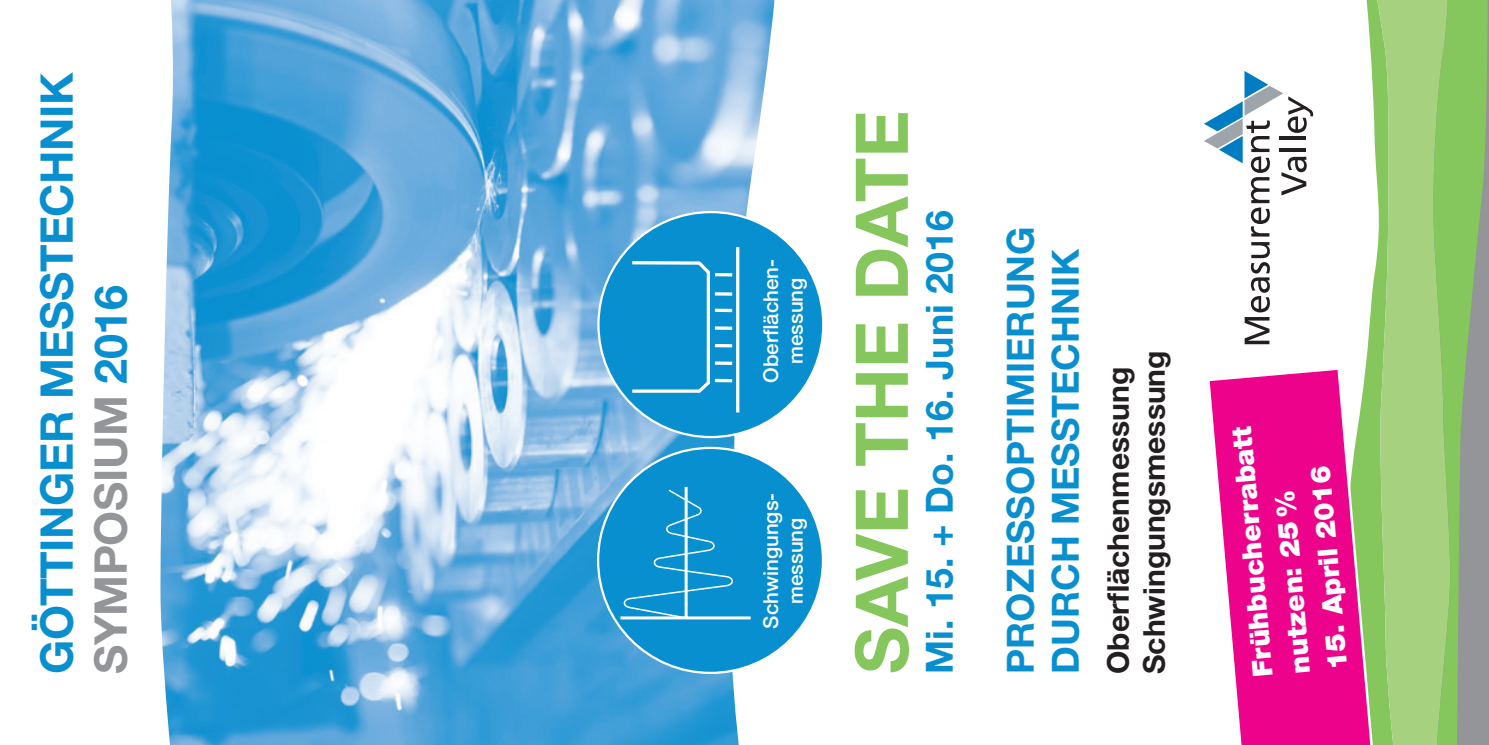
<style>
.page{position:relative;width:1489px;height:745px;background:#fff}
.page>*{position:absolute;margin:0;border:0;box-sizing:border-box;transform-origin:0 0}
.t1{font:700 72.75px "Helvetica Neue";color:#85c65d}
.t2{font:700 45px "Helvetica Neue";letter-spacing:-.01em;color:#088fd0}
.t3{font:700 45px "Helvetica Neue";letter-spacing:-.01em;color:#939598}
.t4{font:700 37.5px "Helvetica Neue";color:#088fd0}
.t5{font:700 30px "Helvetica Neue";color:#231f20}
.t6{font:900 27.5px/37.5px "Helvetica Neue";color:#fff}
.t7{font:500 20.5px "Helvetica Neue LT";color:#fff}
.t8{font:500 16px "Helvetica Neue LT";color:#fff}
.s1{color:#088fd0}
</style>
<div class="page">
<svg style="left:1244px;top:242px;width:25px;height:102px"></svg>
<svg style="left:1204px;top:71px;width:108px;height:165px"></svg>
<svg style="left:1365px;top:0;width:66px;height:744px;background:#a8d486"></svg>
<svg style="left:1431px;top:0;width:57px;height:744px;background:#8fb876"></svg>
<img style="left:200px;top:0;width:530px;height:744px">
<svg style="left:730px;top:0;width:45px;height:744px"></svg>
<svg style="left:160px;top:0;width:40px;height:744px"></svg>
<div style="left:598px;top:212px;width:225px;height:225px;background:#088fd0;border-radius:50%"></div>
<svg style="left:629px;top:244px;width:111px;height:171px"></svg>
<div style="left:598px;top:447px;width:225px;height:225px;background:#088fd0;border-radius:50%"></div>
<hr style="left:620px;top:616px;width:130px;height:3px;background:#fff">
<hr style="left:684px;top:486px;width:3px;height:130px;background:#fff">
<svg style="left:620px;top:488px;width:115px;height:131px"></svg>
<svg style="left:1209px;top:365px;width:167px;height:379px;background:#e63c99"></svg>
<p class="t2" style="left:29px;top:673px;width:603px;rotate:-90deg">GÖTTINGER MESSTECHNIK</p>
<p class="t3" style="left:83px;top:673px;width:390px;rotate:-90deg">SYMPOSIUM <span class="s1">2016</span></p>
<p class="t7" style="left:758px;top:382px;width:126px;rotate:-90deg">Oberflächen-</p>
<p class="t7" style="left:783px;top:364px;width:88px;rotate:-90deg">messung</p>
<p class="t7" style="left:758px;top:628px;width:137px;rotate:-90deg">Schwingungs-</p>
<p class="t8" style="left:757px;top:606px;width:108px;rotate:-90deg">Schwingungs-</p>
<p class="t7" style="left:783px;top:603px;width:88px;rotate:-90deg">messung</p>
<p class="t8" style="left:777px;top:587px;width:69px;rotate:-90deg">messung</p>
<p class="t1" style="left:836px;top:673px;width:564px;rotate:-90deg">SAVE THE DATE</p>
<p class="t4" style="left:916px;top:673px;width:464px;rotate:-90deg">Mi. 15. + Do. 16. Juni 2016</p>
<p class="t4" style="left:997px;top:673px;width:449px;rotate:-90deg">PROZESSOPTIMIERUNG</p>
<p class="t4" style="left:1042px;top:673px;width:426px;rotate:-90deg">DURCH MESSTECHNIK</p>
<p class="t5" style="left:1099px;top:673px;width:308px;rotate:-90deg">Oberflächenmessung</p>
<p class="t5" style="left:1135px;top:673px;width:325px;rotate:-90deg">Schwingungsmessung</p>
<p class="t6" style="left:1244px;top:678px;width:252px;rotate:-95deg">Frühbucherrabatt nutzen: 25%</p>
<p class="t6" style="left:1318px;top:671px;width:206px;rotate:-95deg">15. April 2016</p>
</div>
